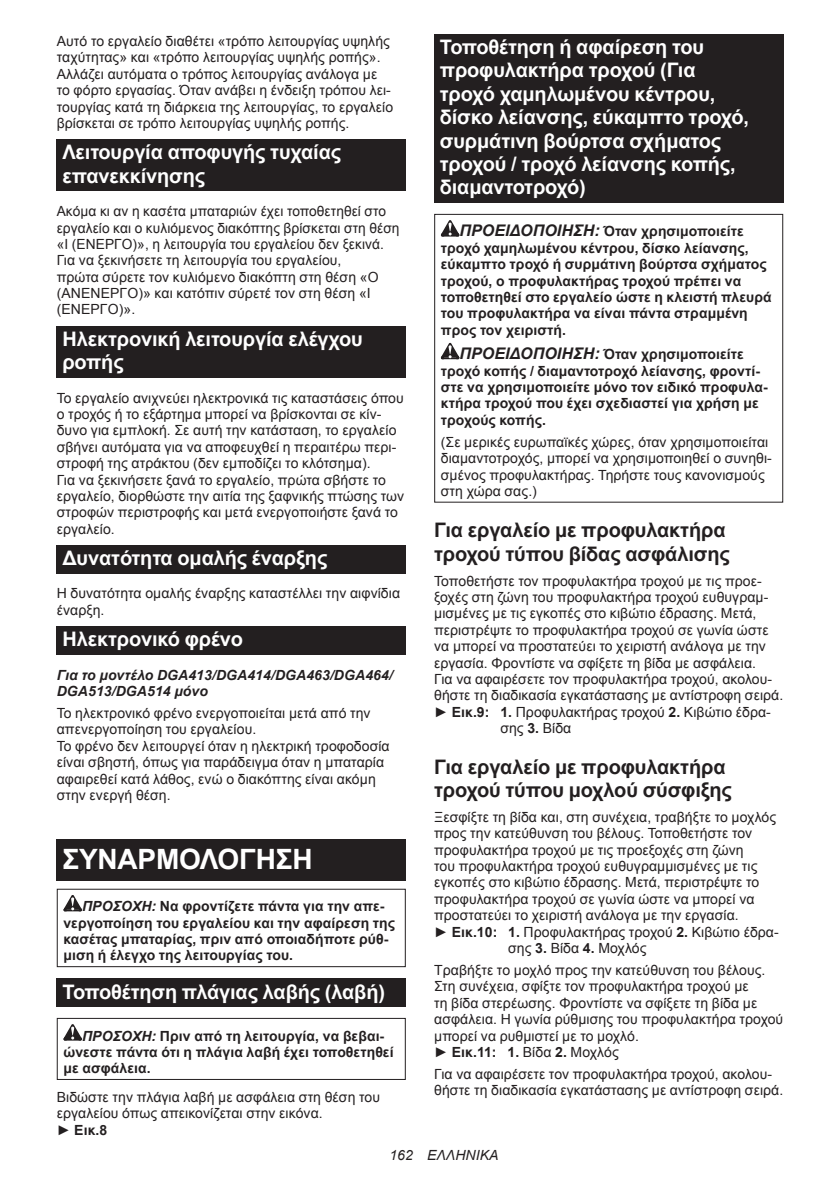
<style>
.page{position:relative;width:840px;height:1191px;background:#fff}
.page>*{position:absolute;margin:0;border:0;box-sizing:border-box;transform-origin:0 0}
.t1{font:700 28px "Arial";letter-spacing:-.01em;color:#fff}
.t2{font:700 20px/23.4px "Arial";letter-spacing:-.01em;color:#fff}
.t3{font:700 20px/23.4px "Arial";letter-spacing:-.01em;color:#231f20}
.t4{font:14px/16.4px "Arial";letter-spacing:.005em;color:#231f20}
.t5{font:700 14px/16.4px "Arial";letter-spacing:.005em;color:#231f20}
.t6{font:italic 700 14px/16.4px "Arial";letter-spacing:.005em;color:#231f20}
.t7{font:italic 14px "Arial";letter-spacing:.005em;color:#231f20}
.s1{font-style:italic}
.s2{font-weight:700}
.s3{font-style:italic;font-size:16px}
</style>
<div class="page">
<div style="left:57px;top:139px;width:348px;height:52px;background:#231f20"></div>
<div style="left:57px;top:326px;width:348px;height:52px;background:#231f20"></div>
<div style="left:57px;top:545px;width:348px;height:28px;background:#231f20"></div>
<div style="left:57px;top:626px;width:348px;height:28px;background:#231f20"></div>
<div style="left:57px;top:839px;width:348px;height:41px;background:#231f20"></div>
<svg style="left:63px;top:895px;width:19px;height:16px"></svg>
<div style="left:57px;top:888px;width:348px;height:79px;border:1px solid #231f20"></div>
<div style="left:57px;top:978px;width:348px;height:29px;background:#231f20"></div>
<svg style="left:63px;top:1024px;width:19px;height:16px"></svg>
<div style="left:57px;top:1018px;width:348px;height:62px;border:1px solid #231f20"></div>
<div style="left:434px;top:34px;width:348px;height:169px;background:#231f20"></div>
<svg style="left:440px;top:220px;width:19px;height:16px"></svg>
<svg style="left:440px;top:343px;width:19px;height:16px"></svg>
<div style="left:434px;top:214px;width:348px;height:288px;border:1px solid #231f20"></div>
<p class="t4" style="left:57px;top:33px;width:338px">Αυτό το εργαλείο διαθέτει «τρόπο λειτουργίας υψηλής ταχύτητας» και «τρόπο λειτουργίας υψηλής ροπής».<br>Αλλάζει αυτόματα ο τρόπος λειτουργίας ανάλογα με το φόρτο εργασίας. Όταν ανάβει η ένδειξη τρόπου λει&shy;τουργίας κατά τη διάρκεια της λειτουργίας, το εργαλείο βρίσκεται σε τρόπο λειτουργίας υψηλής ροπής.</p>
<h2 class="t2" style="left:62px;top:141px;width:280px">Λειτουργία αποφυγής τυχαίας επανεκκίνησης</h2>
<p class="t4" style="left:57px;top:203px;width:344px">Ακόμα κι αν η κασέτα μπαταριών έχει τοποθετηθεί στο εργαλείο και ο κυλιόμενος διακόπτης βρίσκεται στη θέση «I (ΕΝΕΡΓΟ)», η λειτουργία του εργαλείου δεν ξεκινά.<br>Για να ξεκινήσετε τη λειτουργία του εργαλείου,<br>πρώτα σύρετε τον κυλιόμενο διακόπτη στη θέση «O (ΑΝΕΝΕΡΓΟ)» και κατόπιν σύρετέ τον στη θέση «I (ΕΝΕΡΓΟ)».</p>
<h2 class="t2" style="left:62px;top:328px;width:302px">Ηλεκτρονική λειτουργία ελέγχου ροπής</h2>
<p class="t4" style="left:57px;top:389px;width:349px">Το εργαλείο ανιχνεύει ηλεκτρονικά τις καταστάσεις όπου ο τροχός ή το εξάρτημα μπορεί να βρίσκονται σε κίν&shy;δυνο για εμπλοκή. Σε αυτή την κατάσταση, το εργαλείο σβήνει αυτόματα για να αποφευχθεί η περαιτέρω περι&shy;στροφή της ατράκτου (δεν εμποδίζει το κλότσημα).<br>Για να ξεκινήσετε ξανά το εργαλείο, πρώτα σβήστε το εργαλείο, διορθώστε την αιτία της ξαφνικής πτώσης των στροφών περιστροφής και μετά ενεργοποιήστε ξανά το εργαλείο.</p>
<h2 class="t2" style="left:62px;top:547px;width:266px">Δυνατότητα ομαλής έναρξης</h2>
<p class="t4" style="left:57px;top:585px;width:345px">Η δυνατότητα ομαλής έναρξης καταστέλλει την αιφνίδια έναρξη.</p>
<h2 class="t2" style="left:62px;top:628px;width:182px">Ηλεκτρονικό φρένο</h2>
<p class="t6" style="left:57px;top:667px;width:337px">Για το μοντέλο DGA413/DGA414/DGA463/DGA464/<br>DGA513/DGA514 μόνο</p>
<p class="t4" style="left:57px;top:705px;width:334px">Το ηλεκτρονικό φρένο ενεργοποιείται μετά από την απενεργοποίηση του εργαλείου.<br>Το φρένο δεν λειτουργεί όταν η ηλεκτρική τροφοδοσία είναι σβηστή, όπως για παράδειγμα όταν η μπαταρία αφαιρεθεί κατά λάθος, ενώ ο διακόπτης είναι ακόμη στην ενεργή θέση.</p>
<h1 class="t1" style="left:62px;top:841px;width:251px">ΣΥΝΑΡΜΟΛΟΓΗΣΗ</h1>
<p class="t5" style="left:63px;top:898px;width:333px;text-indent:19px"><span class="s1">ΠΡΟΣΟΧΗ:</span> Να φροντίζετε πάντα για την απε&shy;νεργοποίηση του εργαλείου και την αφαίρεση της κασέτας μπαταρίας, πριν από οποιαδήποτε ρύθ&shy;μιση ή έλεγχο της λειτουργίας του.</p>
<h2 class="t2" style="left:62px;top:980px;width:324px">Τοποθέτηση πλάγιας λαβής (λαβή)</h2>
<p class="t5" style="left:63px;top:1027px;width:331px;text-indent:19px"><span class="s1">ΠΡΟΣΟΧΗ:</span> Πριν από τη λειτουργία, να βεβαι&shy;ώνεστε πάντα ότι η πλάγια λαβή έχει τοποθετηθεί με ασφάλεια.</p>
<p class="t4" style="left:57px;top:1089px;width:324px">Βιδώστε την πλάγια λαβή με ασφάλεια στη θέση του εργαλείου όπως απεικονίζεται στην εικόνα.<br>► <span class="s2">Εικ.8</span></p>
<h2 class="t2" style="left:439px;top:36px;width:310px">Τοποθέτηση ή αφαίρεση του προφυλακτήρα τροχού (Για τροχό χαμηλωμένου κέντρου, δίσκο λείανσης, εύκαμπτο τροχό, συρμάτινη βούρτσα σχήματος τροχού / τροχό λείανσης κοπής, διαμαντοτροχό)</h2>
<p class="t5" style="left:440px;top:224px;width:332px;text-indent:19px"><span class="s3">ΠΡΟΕΙΔΟΠΟΙΗΣΗ:</span> Όταν χρησιμοποιείτε τροχό χαμηλωμένου κέντρου, δίσκο λείανσης, εύκαμπτο τροχό ή συρμάτινη βούρτσα σχήματος τροχού, ο προφυλακτήρας τροχού πρέπει να τοποθετηθεί στο εργαλείο ώστε η κλειστή πλευρά του προφυλακτήρα να είναι πάντα στραμμένη προς τον χειριστή.</p>
<p class="t5" style="left:440px;top:346px;width:328px;text-indent:19px"><span class="s3">ΠΡΟΕΙΔΟΠΟΙΗΣΗ:</span> Όταν χρησιμοποιείτε τροχό κοπής / διαμαντοτροχό λείανσης, φροντί&shy;στε να χρησιμοποιείτε μόνο τον ειδικό προφυλα&shy;κτήρα τροχού που έχει σχεδιαστεί για χρήση με τροχούς κοπής.</p>
<p class="t4" style="left:440px;top:434px;width:332px">(Σε μερικές ευρωπαϊκές χώρες, όταν χρησιμοποιείται διαμαντοτροχός, μπορεί να χρησιμοποιηθεί ο συνηθι&shy;σμένος προφυλακτήρας. Τηρήστε τους κανονισμούς στη χώρα σας.)</p>
<h2 class="t3" style="left:434px;top:519px;width:297px">Για εργαλείο με προφυλακτήρα τροχού τύπου βίδας ασφάλισης</h2>
<p class="t4" style="left:434px;top:573px;width:329px">Τοποθετήστε τον προφυλακτήρα τροχού με τις προε-</p>
<p class="t4" style="left:434px;top:589px;width:335px">ξοχές στη ζώνη του προφυλακτήρα τροχού ευθυγραμ-</p>
<p class="t4" style="left:434px;top:605px;width:323px">μισμένες με τις εγκοπές στο κιβώτιο έδρασης. Μετά,</p>
<p class="t4" style="left:434px;top:622px;width:336px">περιστρέψτε το προφυλακτήρα τροχού σε γωνία ώστε</p>
<p class="t4" style="left:434px;top:638px;width:333px">να μπορεί να προστατεύει το χειριστή ανάλογα με την</p>
<p class="t4" style="left:434px;top:654px;width:323px">εργασία. Φροντίστε να σφίξετε τη βίδα με ασφάλεια.</p>
<p class="t4" style="left:434px;top:671px;width:339px">Για να αφαιρέσετε τον προφυλακτήρα τροχού, ακολου-</p>
<p class="t4" style="left:434px;top:687px;width:350px">θήστε τη διαδικασία εγκατάστασης με αντίστροφη σειρά.</p>
<p class="t4" style="left:434px;top:704px;width:338px">► <span class="s2">Εικ.9: 1.</span> Προφυλακτήρας τροχού <span class="s2">2.</span> Κιβώτιο έδρα-</p>
<p class="t4" style="left:500px;top:720px;width:72px">σης <span class="s2">3.</span> Βίδα</p>
<h2 class="t3" style="left:434px;top:755px;width:299px">Για εργαλείο με προφυλακτήρα τροχού τύπου μοχλού σύσφιξης</h2>
<p class="t4" style="left:434px;top:809px;width:343px">Ξεσφίξτε τη βίδα και, στη συνέχεια, τραβήξτε το μοχλός</p>
<p class="t4" style="left:434px;top:825px;width:319px">προς την κατεύθυνση του βέλους. Τοποθετήστε τον</p>
<p class="t4" style="left:434px;top:841px;width:311px">προφυλακτήρα τροχού με τις προεξοχές στη ζώνη</p>
<p class="t4" style="left:434px;top:858px;width:324px">του προφυλακτήρα τροχού ευθυγραμμισμένες με τις</p>
<p class="t4" style="left:434px;top:874px;width:326px">εγκοπές στο κιβώτιο έδρασης. Μετά, περιστρέψτε το</p>
<p class="t4" style="left:434px;top:891px;width:321px">προφυλακτήρα τροχού σε γωνία ώστε να μπορεί να</p>
<p class="t4" style="left:434px;top:907px;width:306px">προστατεύει το χειριστή ανάλογα με την εργασία.</p>
<p class="t4" style="left:434px;top:923px;width:346px">► <span class="s2">Εικ.10: 1.</span> Προφυλακτήρας τροχού <span class="s2">2.</span> Κιβώτιο έδρα-</p>
<p class="t4" style="left:508px;top:940px;width:140px">σης <span class="s2">3.</span> Βίδα <span class="s2">4.</span> Μοχλός</p>
<p class="t4" style="left:434px;top:962px;width:350px">Τραβήξτε το μοχλό προς την κατεύθυνση του βέλους.<br>Στη συνέχεια, σφίξτε τον προφυλακτήρα τροχού με<br>τη βίδα στερέωσης. Φροντίστε να σφίξετε τη βίδα με ασφάλεια. Η γωνία ρύθμισης του προφυλακτήρα τροχού μπορεί να ρυθμιστεί με το μοχλό.<br>► <span class="s2">Εικ.11: 1.</span> Βίδα <span class="s2">2.</span> Μοχλός</p>
<p class="t4" style="left:434px;top:1066px;width:350px">Για να αφαιρέσετε τον προφυλακτήρα τροχού, ακολου&shy;θήστε τη διαδικασία εγκατάστασης με αντίστροφη σειρά.</p>
<p class="t7" style="left:389px;top:1150px;width:111px">162 ΕΛΛΗΝΙΚΑ</p>
</div>
